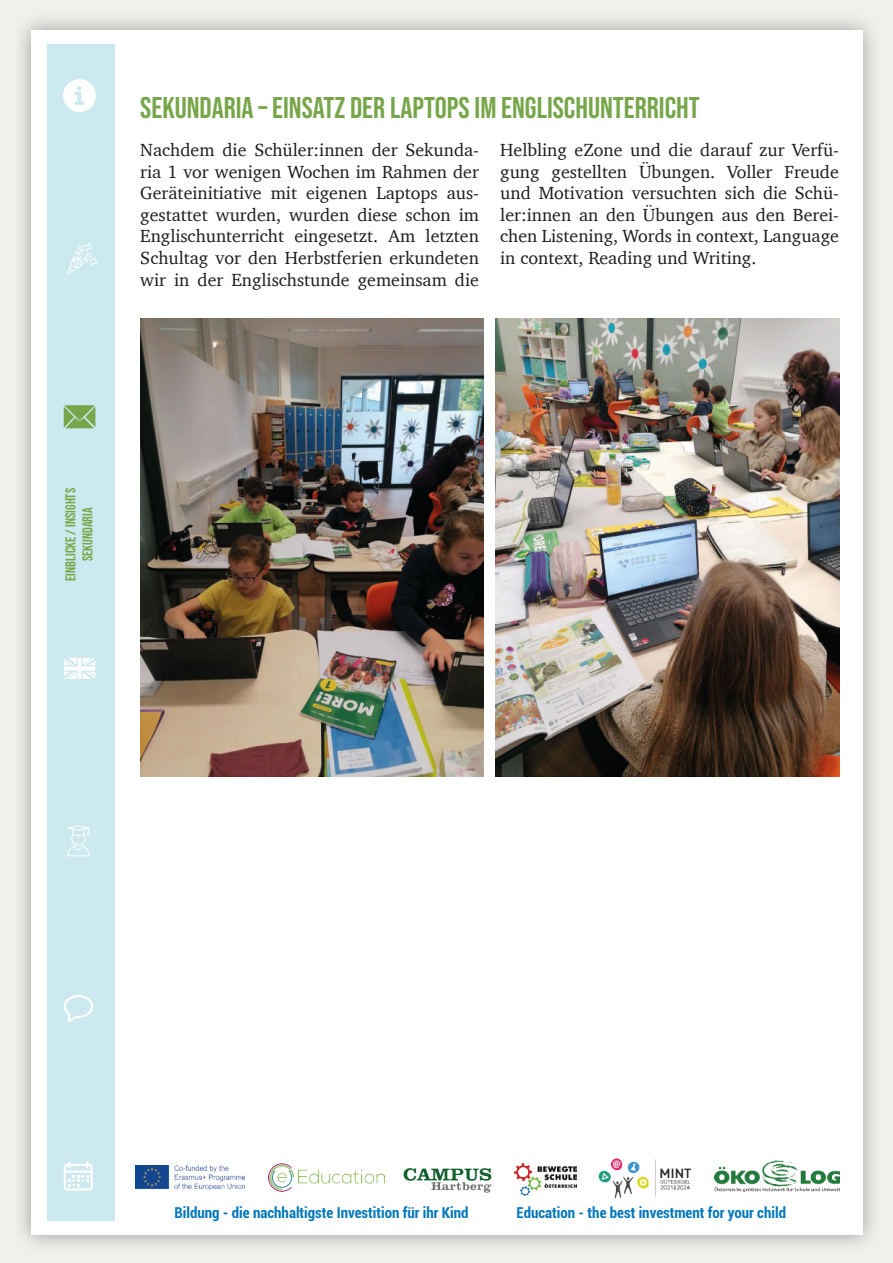
<style>
.page{position:relative;width:893px;height:1263px;background:#eff1ed}
.page>*{position:absolute;margin:0;border:0;box-sizing:border-box;transform-origin:0 0}
.t1{font:30px "Bebas Neue";color:#77a64a}
.t2{font:18px/21.6px "Charter";color:#1d1d1b;text-align:justify}
.t3{font:700 condensed 15px "Roboto";color:#0077ba}
.t4{font:14.25px/17.1px "Bebas Neue";color:#77a64a;text-align:center}
</style>
<div class="page">
<div style="left:11px;top:10px;width:871px;height:1244px;background:#1d1d1b;opacity:.4"></div>
<div style="left:31px;top:30px;width:831px;height:1205px;background:#fff"></div>
<div style="left:47px;top:44px;width:68px;height:1177px;background:#cce9ef"></div>
<svg style="left:64px;top:995px;width:29px;height:27px"></svg>
<svg style="left:64px;top:658px;width:32px;height:21px"></svg>
<svg style="left:67px;top:825px;width:23px;height:31px"></svg>
<svg style="left:64px;top:405px;width:31px;height:23px"></svg>
<svg style="left:64px;top:1161px;width:29px;height:29px"></svg>
<svg style="left:63px;top:79px;width:33px;height:33px"></svg>
<img style="left:714px;top:1161px;width:125px;height:31px">
<img style="left:135px;top:1166px;width:109px;height:23px">
<img style="left:403px;top:1168px;width:89px;height:25px">
<img style="left:598px;top:1158px;width:94px;height:41px">
<img style="left:269px;top:1163px;width:116px;height:29px">
<img style="left:515px;top:1163px;width:61px;height:32px">
<svg style="left:67px;top:243px;width:30px;height:31px"></svg>
<img style="left:140px;top:319px;width:344px;height:458px">
<img style="left:496px;top:319px;width:343px;height:458px">
<h1 class="t1" style="left:140px;top:91px;width:561px">SEKUNDARIA – EINSATZ DER LAPTOPS IM ENGLISCHUNTERRICHT</h1>
<p class="t2" style="left:140px;top:139px;width:340px">Nachdem die Schüler:innen der Sekunda&shy;ria 1 vor wenigen Wochen im Rahmen der Geräteinitiative mit eigenen Laptops aus&shy;gestattet wurden, wurden diese schon im Englischunterricht eingesetzt. Am letzten Schultag vor den Herbstferien erkundeten wir in der Englischstunde gemeinsam die</p>
<p class="t2" style="left:500px;top:139px;width:340px">Helbling eZone und die darauf zur Verfü&shy;gung gestellten Übungen. Voller Freude und Motivation versuchten sich die Schü&shy;ler:innen an den Übungen aus den Berei&shy;chen Listening, Words in context, Language in context, Reading und Writing.</p>
<p class="t4" style="left:62px;top:581px;width:94px;rotate:-90deg">EINBLICKE / INSIGHTS<br>SEKUNDARIA</p>
<p class="t3" style="left:174px;top:1202px;width:296px">Bildung - die nachhaltigste Investition für ihr Kind</p>
<p class="t3" style="left:517px;top:1202px;width:271px">Education - the best investment for your child</p>
</div>
